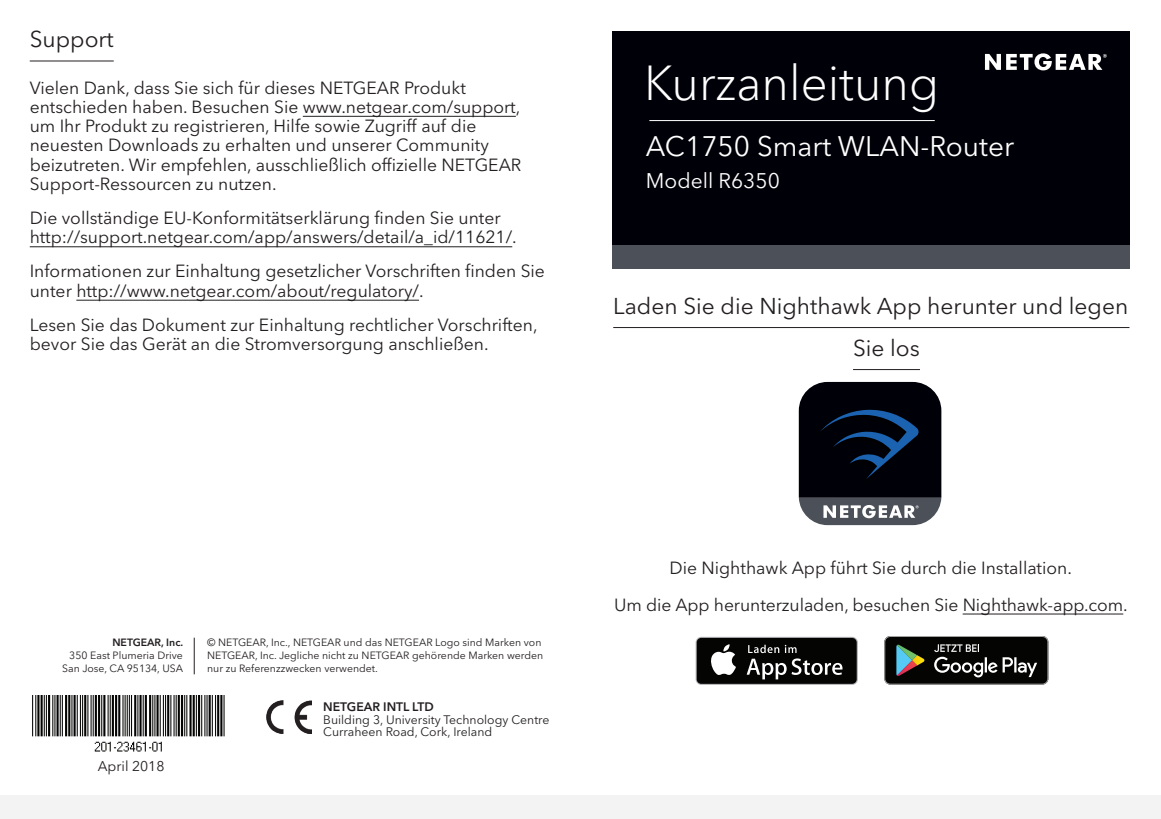
<style>
.page{position:relative;width:1161px;height:819px;background:#fff}
.page>*{position:absolute;margin:0;border:0;box-sizing:border-box;transform-origin:0 0}
.t1{font:300 49px "Avenir Next LT Pro";color:#fff}
.td_document_subtitle{font:28px "Avenir Next LT Pro";color:#fff}
.h1_head{font:22.75px/42px "Avenir Next LT Pro";color:#231f20}
.model_number{font:21px "Avenir Next LT Pro";color:#fff}
.p0_body{font:17.5px/19.2px "Avenir Next LT Pro";color:#231f20}
.t2{font:14px "Avenir Next";color:#231f20}
.t3{font:12.25px/12.2px "Avenir Next";color:#231f20}
.t4{font:600 12.25px "Avenir Next";color:#231f20}
.legalese{font:10.5px/12.6px "Avenir Next";color:#231f20}
.Legalese_Small{font:10.5px/12.6px "Avenir Next";color:#231f20;text-align:right}
.s1{font-weight:600}
</style>
<div class="page">
<div style="left:565px;top:795px;width:596px;height:24px;background:#f3f3f3"></div>
<div style="left:612px;top:32px;width:517px;height:236px;background:#000108"></div>
<hr style="left:649px;top:120px;width:286px;height:1px;background:#fff">
<div style="left:612px;top:245px;width:517px;height:24px;background:#4c5159"></div>
<svg style="left:985px;top:53px;width:122px;height:17px"></svg>
<div style="left:0;top:795px;width:596px;height:24px;background:#f3f3f3"></div>
<hr style="left:30px;top:61px;width:84px;height:1px;background:#231f20">
<hr style="left:303px;top:116px;width:213px;height:1px;background:#231f20">
<hr style="left:30px;top:246px;width:482px;height:1px;background:#231f20">
<hr style="left:76px;top:300px;width:343px;height:1px;background:#231f20">
<img style="left:266px;top:700px;width:45px;height:33px">
<img style="left:32px;top:695px;width:193px;height:57px">
<hr style="left:194px;top:637px;width:1px;height:37px;background:#231f20">
<hr style="left:613px;top:327px;width:516px;height:1px;background:#231f20">
<hr style="left:853px;top:369px;width:67px;height:1px;background:#231f20">
<svg style="left:799px;top:382px;width:142px;height:143px;background:#1d232e"></svg>
<svg style="left:888px;top:640px;width:161px;height:45px"></svg>
<svg style="left:884px;top:636px;width:164px;height:48px;background:#2a2d2a"></svg>
<svg style="left:696px;top:636px;width:162px;height:49px"></svg>
<div style="left:697px;top:638px;width:160px;height:45px;background:#040503;border-radius:5px"></div>
<svg style="left:711px;top:644px;width:25px;height:31px"></svg>
<svg style="left:747px;top:644px;width:95px;height:35px"></svg>
<hr style="left:962px;top:613px;width:161px;height:1px;background:#231f20">
<p class="h1_head" style="left:30px;top:18px;width:85px">Support</p>
<p class="p0_body" style="left:30px;top:78px;width:493px">Vielen Dank, dass Sie sich für dieses NETGEAR Produkt entschieden haben. Besuchen Sie www.netgear.com/support, um Ihr Produkt zu registrieren, Hilfe sowie Zugriff auf die neuesten Downloads zu erhalten und unserer Community beizutreten. Wir empfehlen, ausschließlich offizielle NETGEAR Support-Ressourcen zu nutzen.</p>
<p class="p0_body" style="left:30px;top:208px;width:488px">Die vollständige EU-Konformitätserklärung finden Sie unter http://support.netgear.com/app/answers/detail/a_id/11621/.</p>
<p class="p0_body" style="left:30px;top:262px;width:517px">Informationen zur Einhaltung gesetzlicher Vorschriften finden Sie unter http://www.netgear.com/about/regulatory/.</p>
<p class="p0_body" style="left:30px;top:315px;width:509px">Lesen Sie das Dokument zur Einhaltung rechtlicher Vorschriften, bevor Sie das Gerät an die Stromversorgung anschließen.</p>
<h1 class="t1" style="left:644px;top:54px;width:296px">Kurzanleitung</h1>
<p class="td_document_subtitle" style="left:646px;top:130px;width:370px">AC1750 Smart WLAN-Router</p>
<p class="model_number" style="left:646px;top:168px;width:135px">Modell R6350</p>
<p class="h1_head" style="left:853px;top:284px;width:277px;text-indent:-240px">Laden Sie die Nighthawk App herunter und legen<br>Sie los</p>
<p class="Legalese_Small" style="left:62px;top:636px;width:122px"><span class="s1">NETGEAR, Inc.<br></span>350 East Plumeria Drive<br>San Jose, CA 95134, USA</p>
<p class="legalese" style="left:207px;top:636px;width:338px">© NETGEAR, Inc., NETGEAR und das NETGEAR Logo sind Marken von<br>NETGEAR, Inc. Jegliche nicht zu NETGEAR gehörende Marken werden nur zu Referenzzwecken verwendet.</p>
<p class="t2" style="left:98px;top:757px;width:68px">April 2018</p>
<p class="t4" style="left:323px;top:699px;width:112px">NETGEAR INTL LTD</p>
<p class="t3" style="left:323px;top:713px;width:228px">Building 3, University Technology Centre<br>Curraheen Road, Cork, Ireland</p>
<p class="p0_body" style="left:669px;top:558px;width:404px">Die Nighthawk App führt Sie durch die Installation.</p>
<p class="p0_body" style="left:614px;top:594px;width:515px">Um die App herunterzuladen, besuchen Sie Nighthawk-app.com.</p>
</div>
